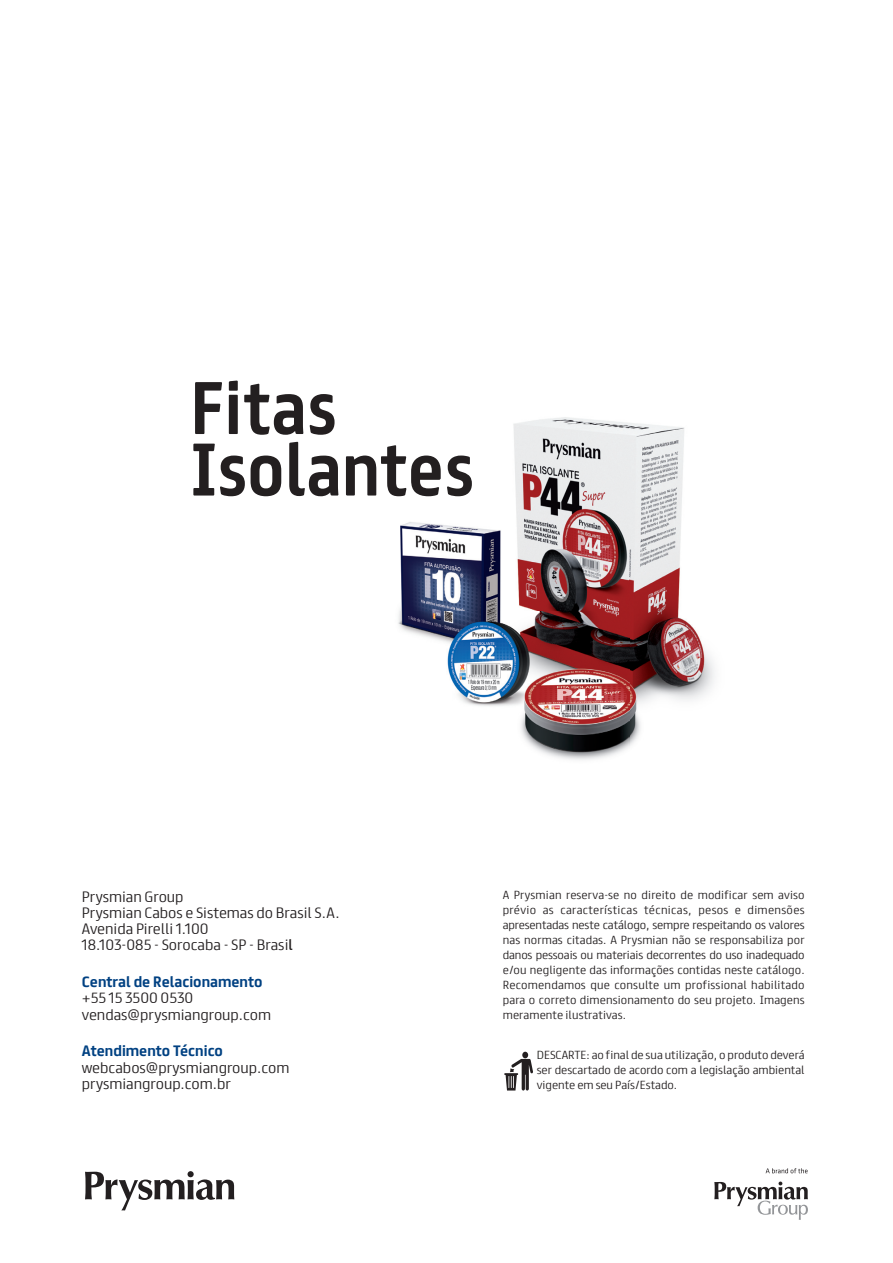
<style>
.page{position:relative;width:893px;height:1263px;background:#fff}
.page>*{position:absolute;margin:0;border:0;box-sizing:border-box;transform-origin:0 0}
.t1{font:300 13.5px/16.2px "FS Truman";color:#231f20}
.t2{font:700 13.5px "FS Truman";color:#014182}
.t3{font:300 10.5px/15px "FS Truman";color:#231f20;text-align:justify}
.s1{font-weight:400}
.s2{color:#21211f}
</style>
<div class="page">
<img style="left:396px;top:417px;width:319px;height:343px">
<svg style="left:193px;top:442px;width:279px;height:54px"></svg>
<svg style="left:195px;top:380px;width:140px;height:55px"></svg>
<svg style="left:85px;top:1171px;width:149px;height:39px"></svg>
<svg style="left:766px;top:1168px;width:42px;height:5px"></svg>
<svg style="left:714px;top:1181px;width:94px;height:39px"></svg>
<svg style="left:504px;top:1052px;width:29px;height:38px"></svg>
<p class="t1" style="left:82px;top:887px;width:259px">Prysmian Group<br>Prysmian Cabos e Sistemas do Brasil S.A.<br>Avenida Pirelli 1.100<br>18.103-085 - Sorocaba - SP - Brasi<span class="s1">l</span></p>
<p class="t2" style="left:82px;top:970px;width:182px">Central de Relacionamento</p>
<p class="t1" style="left:82px;top:989px;width:191px">+55 15 3500 0530 vendas@prysmiangroup.com</p>
<p class="t2" style="left:82px;top:1039px;width:143px">Atendimento Técnico</p>
<p class="t1" style="left:82px;top:1058px;width:209px">webcabos@prysmiangroup.com prysmiangroup.com.br</p>
<p class="t3" style="left:503px;top:887px;width:303px">A Prysmian reserva-se no direito de modificar sem aviso prévio as características técnicas, pesos e dimensões apresentadas neste catálogo, sempre respeitando os valores nas normas citadas. A Prysmian não se responsabiliza por danos pessoais ou materiais decorrentes do uso inadequado e/ou negligente das informações contidas neste catálogo.<br>Recomendamos que consulte um profissional habilitado para o correto dimensionamento do seu projeto. Imagens meramente ilustrativas.</p>
<p class="t3" style="left:537px;top:1046px;width:269px"><span class="s2">D</span>ESCARTE: ao final de sua utilização, o produto deverá ser descartado de acordo com a legislação ambiental vigente em seu País/Estado.</p>
</div>
